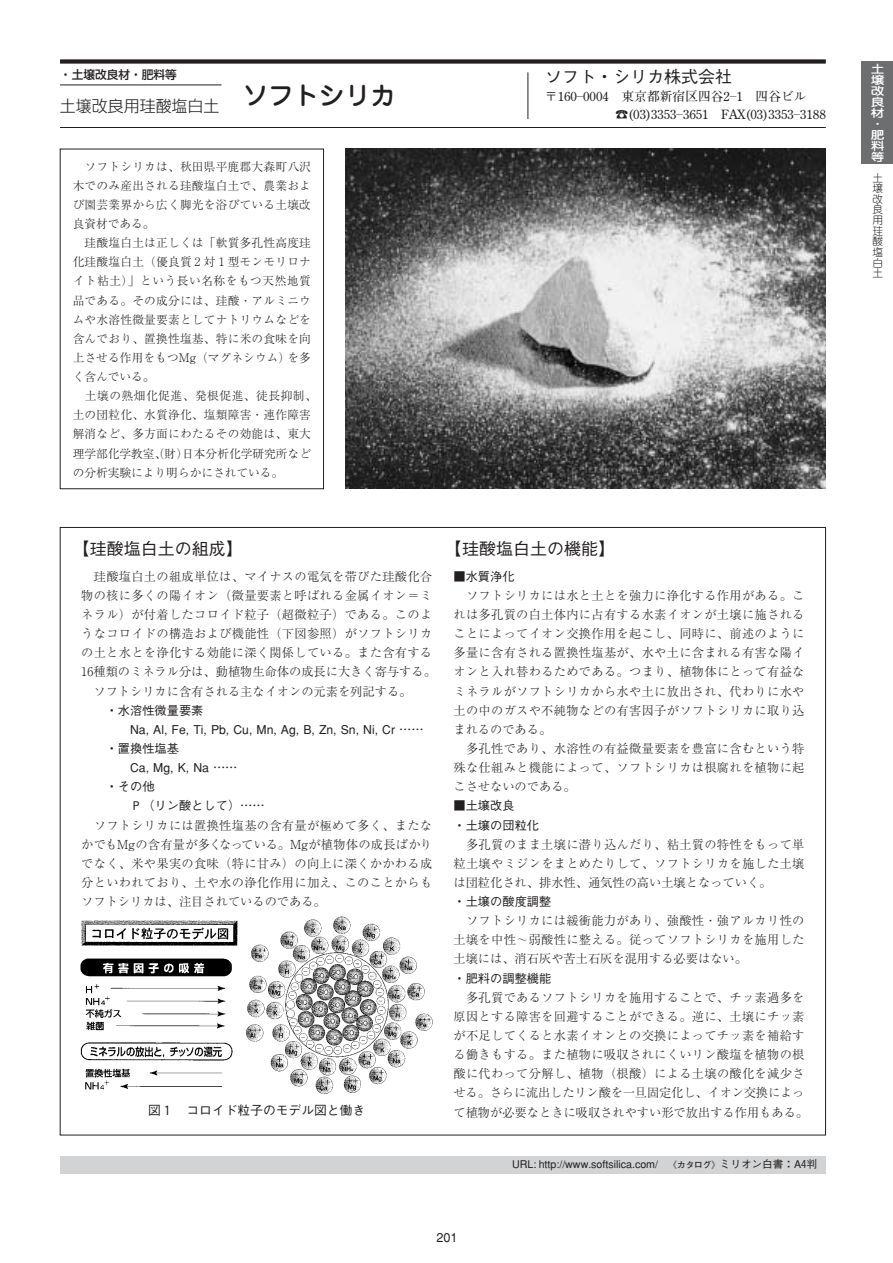
<style>
.page{position:relative;width:893px;height:1263px;background:#fff}
.page>*{position:absolute;margin:0;border:0;box-sizing:border-box;transform-origin:0 0}
.t1{font:500 16.95px "Gothic BBB";color:#231f20}
.t2{font:300 15.9px "Shin Go";color:#231f20}
.t3{font:700 12.75px/18.1px "Futo Min A101";color:#231f20}
.t4{font:500 12.75px "Gothic BBB";color:#231f20}
.t5{font:12.75px "Helvetica";color:#231f20}
.t6{font:300 12.15px/19.2px "Ryumin";letter-spacing:.025em;color:#231f20;text-align:justify}
.t7{font:500 12.15px/19px "Gothic BBB";color:#231f20}
.t8{font:300 12.15px "Ryumin";color:#231f20}
.t9{font:300 11.7px/19.2px "Ryumin";letter-spacing:.02em;color:#231f20;text-align:justify}
.t10{font:500 11.7px "Shin Go";color:#231f20}
.t11{font:500 11.1px/11.1px "Jun 34";color:#fff;text-align:justify;scale:1.25 1}
.t12{font:500 10.65px "Gothic BBB";color:#231f20}
.t13{font:300 10.65px/10.6px "Jun 101";color:#231f20;text-align:justify}
.s1{font-family:"Rm Alpha";font-weight:400}
.s2{font-family:"Futo Go B101";font-weight:700;font-size:8.55px}
.s3{font-family:"Gothic Num";font-weight:400}
</style>
<div class="page">
<div style="left:60px;top:1157px;width:765px;height:17px;background:#d1d3d4"></div>
<div style="left:60px;top:149px;width:264px;height:340px;border:1px solid #231f20"></div>
<hr style="left:60px;top:85px;width:161px;height:1px;background:#231f20">
<hr style="left:527px;top:72px;width:1px;height:47px;background:#231f20">
<hr style="left:60px;top:127px;width:765px;height:1px;background:#231f20">
<div style="left:60px;top:59px;width:765px;height:5px;background:#231f20"></div>
<img style="left:345px;top:149px;width:480px;height:340px">
<img style="left:80px;top:916px;width:353px;height:179px">
<div style="left:861px;top:62px;width:31px;height:102px;background:#6c6e70"></div>
<p class="t10" style="left:60px;top:70px;width:118px">・土壌改良材・肥料等</p>
<h2 class="t2" style="left:60px;top:100px;width:337px">土壌改良用珪酸塩白土 <sup>ソフトシリカ</sup></h2>
<p class="t9" style="left:73px;top:158px;width:240px;text-indent:12px">ソフトシリカは、秋田県平鹿郡大森町八沢木でのみ産出される珪酸塩白土で、農業および園芸業界から広く脚光を浴びている土壌改良資材である。</p>
<p class="t9" style="left:73px;top:235px;width:240px;text-indent:12px">珪酸塩白土は正しくは「軟質多孔性高度珪化珪酸塩白土（優良質２対１型モンモリロナイト粘土）」という長い名称をもつ天然地質品である。その成分には、珪酸・アルミニウムや水溶性微量要素としてナトリウムなどを含んでおり、置換性塩基、特に米の食味を向上させる作用をもつ<span class="s1">Mg</span>（マグネシウム）を多く含んでいる。</p>
<p class="t9" style="left:73px;top:388px;width:245px;text-align:left;text-indent:12px">土壌の熟畑化促進、発根促進、徒長抑制、土の団粒化、水質浄化、塩類障害・連作障害解消など、多方面にわたるその効能は、東大理学部化学教室、（財）日本分析化学研究所などの分析実験により明らかにされている。</p>
<h1 class="t1" style="left:545px;top:70px;width:189px">ソフト・シリカ株式会社</h1>
<p class="t3" style="left:628px;top:89px;width:199px;text-indent:-70px">160―0004 東京都新宿区四谷2―1 四谷ビル(03)3353―3651 FAX(03)3353―3188</p>
<h1 class="t1" style="left:73px;top:543px;width:172px">【珪酸塩白土の組成】</h1>
<p class="t6" style="left:94px;top:568px;width:340px">珪酸塩白土の組成単位は、マイナスの電気を帯びた珪酸化合</p>
<p class="t6" style="left:81px;top:587px;width:352px">物の核に多くの陽イオン（微量要素と呼ばれる金属イオン＝ミ</p>
<p class="t6" style="left:81px;top:607px;width:352px">ネラル）が付着したコロイド粒子（超微粒子）である。このよ</p>
<p class="t6" style="left:81px;top:626px;width:352px">うなコロイドの構造および機能性（下図参照）がソフトシリカ</p>
<p class="t6" style="left:81px;top:645px;width:352px">の土と水とを浄化する効能に深く関係している。また含有する</p>
<p class="t8" style="left:81px;top:668px;width:356px"><span class="s1">16</span>種類のミネラル分は、動植物生命体の成長に大きく寄与する。</p>
<p class="t8" style="left:93px;top:687px;width:319px">ソフトシリカに含有される主なイオンの元素を列記する。</p>
<p class="t7" style="left:106px;top:702px;width:99px">・水溶性微量要素</p>
<p class="t7" style="left:130px;top:721px;width:295px">Na, Al, Fe, Ti, Pb, Cu, Mn, Ag, B, Zn, Sn, Ni, Cr ……</p>
<p class="t7" style="left:106px;top:741px;width:75px">・置換性塩基</p>
<p class="t7" style="left:130px;top:760px;width:109px">Ca, Mg, K, Na ……</p>
<p class="t7" style="left:106px;top:779px;width:50px">・その他</p>
<p class="t7" style="left:130px;top:798px;width:136px">Ｐ（リン酸として）……</p>
<p class="t6" style="left:81px;top:817px;width:352px;text-indent:13px">ソフトシリカには置換性塩基の含有量が極めて多く、またなかでも<span class="s1">Mg</span>の含有量が多くなっている。<span class="s1">Mg</span>が植物体の成長ばかりでなく、米や果実の食味（特に甘み）の向上に深くかかわる成分といわれており、土や水の浄化作用に加え、このことからもソフトシリカは、注目されているのである。</p>
<h1 class="t1" style="left:445px;top:543px;width:172px">【珪酸塩白土の機能】</h1>
<p class="t7" style="left:453px;top:568px;width:63px">■水質浄化</p>
<p class="t6" style="left:453px;top:587px;width:352px;text-indent:13px">ソフトシリカには水と土とを強力に浄化する作用がある。これは多孔質の白土体内に占有する水素イオンが土壌に施されることによってイオン交換作用を起こし、同時に、前述のように多量に含有される置換性塩基が、水や土に含まれる有害な陽イオンと入れ替わるためである。つまり、植物体にとって有益なミネラルがソフトシリカから水や土に放出され、代わりに水や土の中のガスや不純物などの有害因子がソフトシリカに取り込まれるのである。</p>
<p class="t6" style="left:453px;top:740px;width:352px;text-indent:13px">多孔性であり、水溶性の有益微量要素を豊富に含むという特殊な仕組みと機能によって、ソフトシリカは根腐れを植物に起こさせないのである。</p>
<p class="t7" style="left:453px;top:798px;width:87px">■土壌改良<br>・土壌の団粒化</p>
<p class="t6" style="left:453px;top:836px;width:352px;text-indent:13px">多孔質のまま土壌に潜り込んだり、粘土質の特性をもって単粒土壌やミジンをまとめたりして、ソフトシリカを施した土壌は団粒化され、排水性、通気性の高い土壌となっていく。</p>
<p class="t7" style="left:453px;top:894px;width:99px">・土壌の酸度調整</p>
<p class="t6" style="left:453px;top:913px;width:352px;text-indent:13px">ソフトシリカには緩衝能力があり、強酸性・強アルカリ性の土壌を中性～弱酸性に整える。従ってソフトシリカを施用した土壌には、消石灰や苦土石灰を混用する必要はない。</p>
<p class="t7" style="left:453px;top:970px;width:99px">・肥料の調整機能</p>
<p class="t6" style="left:453px;top:989px;width:352px;text-indent:13px">多孔質であるソフトシリカを施用することで、チッ素過多を原因とする障害を回避することができる。逆に、土壌にチッ素が不足してくると水素イオンとの交換によってチッ素を補給する働きもする。また植物に吸収されにくいリン酸塩を植物の根酸に代わって分解し、植物（根酸）による土壌の酸化を減少させる。さらに流出したリン酸を一旦固定化し、イオン交換によっ</p>
<p class="t4" style="left:148px;top:1106px;width:218px">図１　コロイド粒子のモデル図と働き</p>
<p class="t8" style="left:453px;top:1108px;width:356px">て植物が必要なときに吸収されやすい形で放出する作用もある。</p>
<p class="t5" style="left:436px;top:1232px;width:23px">201</p>
<p class="t12" style="left:512px;top:1160px;width:306px">URL: http://www.softsilica.com/ <span class="s2">《カタログ》</span>ミリオン白書：A<span class="s3">4</span>判</p>
<p class="t11" style="left:870px;top:64px;width:13px">土壌改良材・肥料等</p>
<p class="t13" style="left:872px;top:174px;width:12px">土壌改良用珪酸塩白土</p>
</div>
